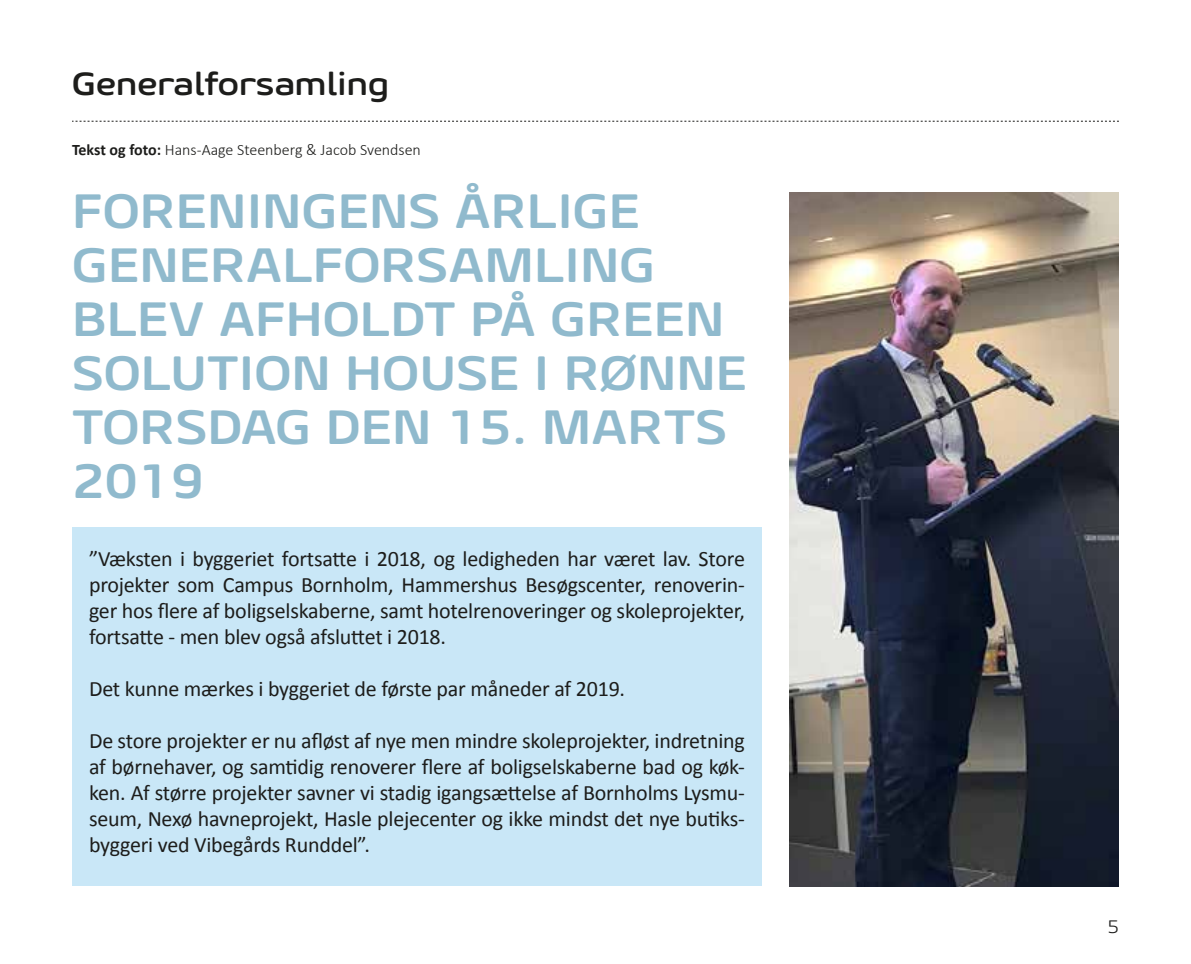
<style>
.page{position:relative;width:1191px;height:964px;background:#fff}
.page>*{position:absolute;margin:0;border:0;box-sizing:border-box;transform-origin:0 0}
.t1{font:700 48px/54px "Geon Soft Expanded";color:#90bacd}
.t2{font:700 32px "Geon Soft Expanded";color:#1d1d1b}
.t3{font:22px/26px "Calibri";letter-spacing:-.01em;color:#1d1d1b;text-align:justify}
.t4{font:300 18px "Geon Soft Expanded";color:#1d1d1b}
.t5{font:300 16px "Calibri";color:#1d1d1b}
.s1{font-weight:700}
</style>
<div class="page">
<svg style="left:72px;top:121px;width:1047px;height:1px"></svg>
<img style="left:789px;top:193px;width:330px;height:693px">
<div style="left:72px;top:527px;width:690px;height:359px;background:#c9e7f7"></div>
<h2 class="t2" style="left:72px;top:63px;width:318px">Generalforsamling</h2>
<p class="t5" style="left:72px;top:140px;width:350px"><span class="s1">Tekst og foto:</span> Hans-Aage Steenberg &amp; Jacob Svendsen</p>
<h1 class="t1" style="left:72px;top:183px;width:677px">FORENINGENS ÅRLIGE<br>GENERALFORSAMLING<br>BLEV AFHOLDT PÅ GREEN<br>SOLUTION HOUSE I RØNNE<br>TORSDAG DEN 15. MARTS<br>2019</h1>
<p class="t3" style="left:89px;top:546px;width:657px">”Væksten i byggeriet fortsatte i 2018, og ledigheden har været lav. Store projekter som Campus Bornholm, Hammershus Besøgscenter, renoverin&shy;ger hos flere af boligselskaberne, samt hotelrenoveringer og skoleprojekter, fortsatte - men blev også afsluttet i 2018.</p>
<p class="t3" style="left:89px;top:676px;width:537px">Det kunne mærkes i byggeriet de første par måneder af 2019.</p>
<p class="t3" style="left:89px;top:728px;width:657px">De store projekter er nu afløst af nye men mindre skoleprojekter, indretning af børnehaver, og samtidig renoverer flere af boligselskaberne bad og køk&shy;ken. Af større projekter savner vi stadig igangsættelse af Bornholms Lysmu&shy;seum, Nexø havneprojekt, Hasle plejecenter og ikke mindst det nye butiks&shy;byggeri ved Vibegårds Runddel”.</p>
<p class="t4" style="left:1107px;top:915px;width:13px">5</p>
</div>
